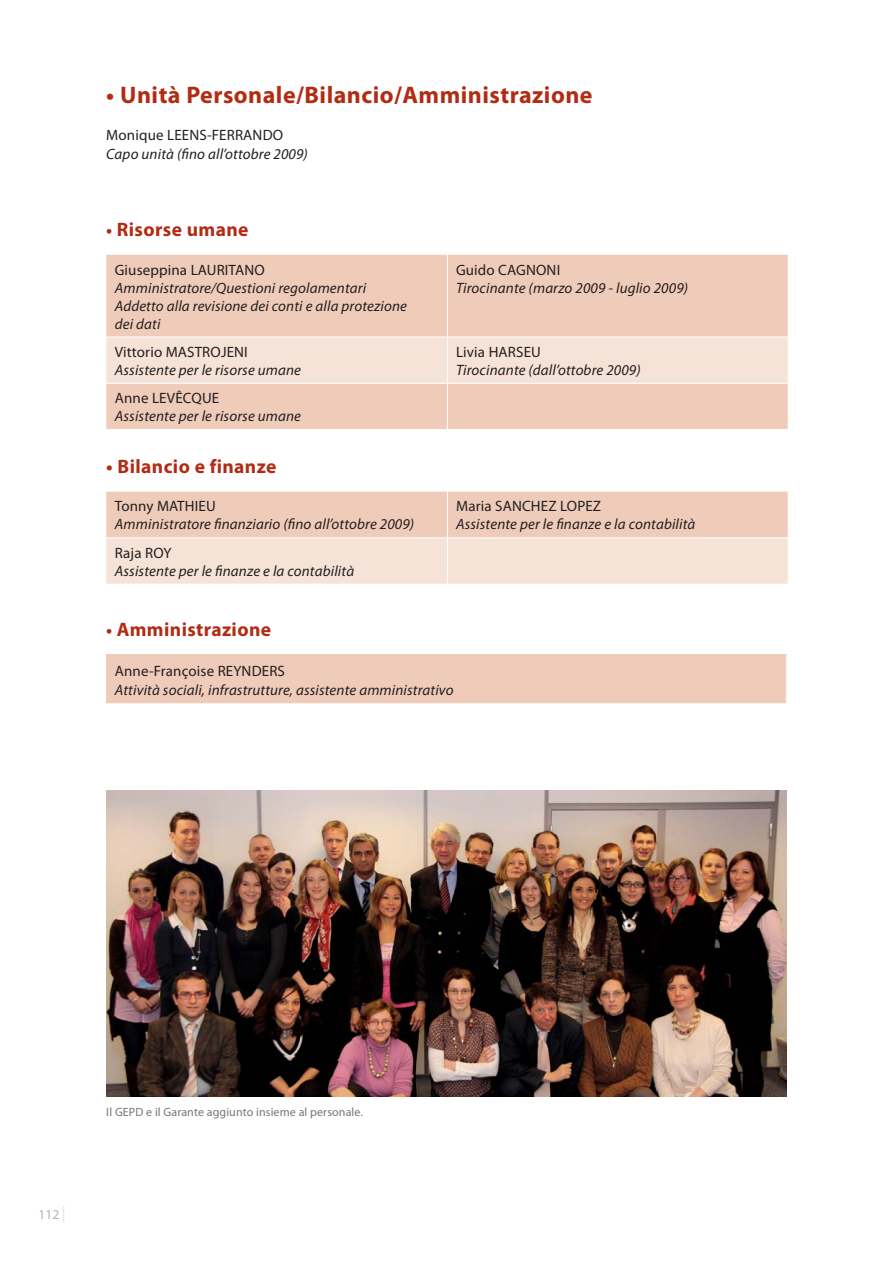
<style>
.page{position:relative;width:893px;height:1263px;background:#fff}
.page>*{position:absolute;margin:0;border:0;box-sizing:border-box;transform-origin:0 0}
.TITLE_X{font:700 24px "Myriad Pro";letter-spacing:.02em;color:#b22b14}
.TITLE_X-2{font:700 19.5px "Myriad Pro";letter-spacing:.02em;color:#b22b14}
.TEXT{font:700 19.5px "Myriad Pro";letter-spacing:.02em;color:#b22b14}
.TEXT-2{font:italic 15px/18px "Myriad Pro";letter-spacing:.01em;color:#231f20}
.TEXT-3{font:15px "Myriad Pro";letter-spacing:.01em;color:#231f20}
.t1{font:13.5px "Myriad Pro";color:#b2b3b7}
.Photo_Caption{font:12px "Myriad Pro";letter-spacing:.01em;color:#757679}
.s1{font-style:normal}
.s2{font-size:18px}
</style>
<div class="page">
<svg style="left:63px;top:1206px;width:1px;height:16px"></svg>
<div style="left:106px;top:255px;width:682px;height:174px;background:#efcbba"></div>
<div style="left:106px;top:338px;width:682px;height:45px;background:#f6e3d8"></div>
<hr style="left:106px;top:383px;width:342px;height:1px;background:#fff">
<hr style="left:447px;top:384px;width:1px;height:45px;background:#fff">
<hr style="left:448px;top:383px;width:340px;height:1px;background:#fff">
<hr style="left:447px;top:255px;width:1px;height:82px;background:#fff">
<hr style="left:106px;top:337px;width:342px;height:1px;background:#fff">
<hr style="left:448px;top:337px;width:340px;height:1px;background:#fff">
<hr style="left:447px;top:337px;width:1px;height:46px;background:#fff">
<svg style="left:106px;top:492px;width:682px;height:92px;background:#f2d7c9"></svg>
<hr style="left:447px;top:492px;width:1px;height:45px;background:#fff">
<hr style="left:106px;top:537px;width:342px;height:1px;background:#fff">
<hr style="left:448px;top:537px;width:340px;height:1px;background:#fff">
<hr style="left:447px;top:538px;width:1px;height:46px;background:#fff">
<div style="left:106px;top:655px;width:680px;height:49px;background:#efcbba"></div>
<hr style="left:106px;top:703px;width:681px;height:1px;background:#fff">
<img style="left:106px;top:791px;width:681px;height:306px">
<p class="TITLE_X" style="left:106px;top:79px;width:488px">• Unità Personale/Bilancio/Amministrazione</p>
<p class="TEXT-2" style="left:106px;top:125px;width:203px;line-height:19.2px"><span class="s1">Monique LEENS-FERRANDO<br></span>Capo unità (fino all’ottobre 2009)</p>
<p class="TEXT" style="left:106px;top:217px;width:144px"><span class="s2">•</span> Risorse umane</p>
<p class="TEXT-2" style="left:115px;top:260px;width:294px"><span class="s1">Giuseppina LAURITANO<br></span>Amministratore/Questioni regolamentari<br>Addetto alla revisione dei conti e alla protezione dei dati</p>
<p class="TEXT-2" style="left:456px;top:260px;width:234px"><span class="s1">Guido CAGNONI<br></span>Tirocinante (marzo 2009 - luglio 2009)</p>
<p class="TEXT-2" style="left:115px;top:342px;width:188px"><span class="s1">Vittorio MASTROJENI<br></span>Assistente per le risorse umane</p>
<p class="TEXT-2" style="left:456px;top:342px;width:186px"><span class="s1">Livia HARSEU<br></span>Tirocinante (dall’ottobre 2009)</p>
<p class="TEXT-2" style="left:115px;top:389px;width:188px"><span class="s1">Anne LEVÊCQUE<br></span>Assistente per le risorse umane</p>
<p class="TITLE_X-2" style="left:106px;top:454px;width:172px">• Bilancio e finanze</p>
<p class="TEXT-2" style="left:115px;top:497px;width:301px"><span class="s1">Tonny MATHIEU<br></span>Amministratore finanziario (fino all’ottobre 2009)</p>
<p class="TEXT-2" style="left:456px;top:497px;width:241px"><span class="s1">Maria SANCHEZ LOPEZ<br></span>Assistente per le finanze e la contabilità</p>
<p class="TEXT-2" style="left:115px;top:543px;width:241px"><span class="s1">Raja ROY<br></span>Assistente per le finanze e la contabilità</p>
<p class="TITLE_X-2" style="left:106px;top:617px;width:166px"><span class="s2">•</span> Amministrazione</p>
<p class="TEXT-3" style="left:115px;top:662px;width:172px">Anne-Françoise REYNDERS</p>
<p class="TEXT-2" style="left:115px;top:681px;width:340px">Attività sociali, infrastrutture, assistente amministrativo</p>
<p class="t1" style="left:39px;top:1206px;width:22px">112</p>
<p class="Photo_Caption" style="left:106px;top:1105px;width:258px">Il GEPD e il Garante aggiunto insieme al personale.</p>
</div>
